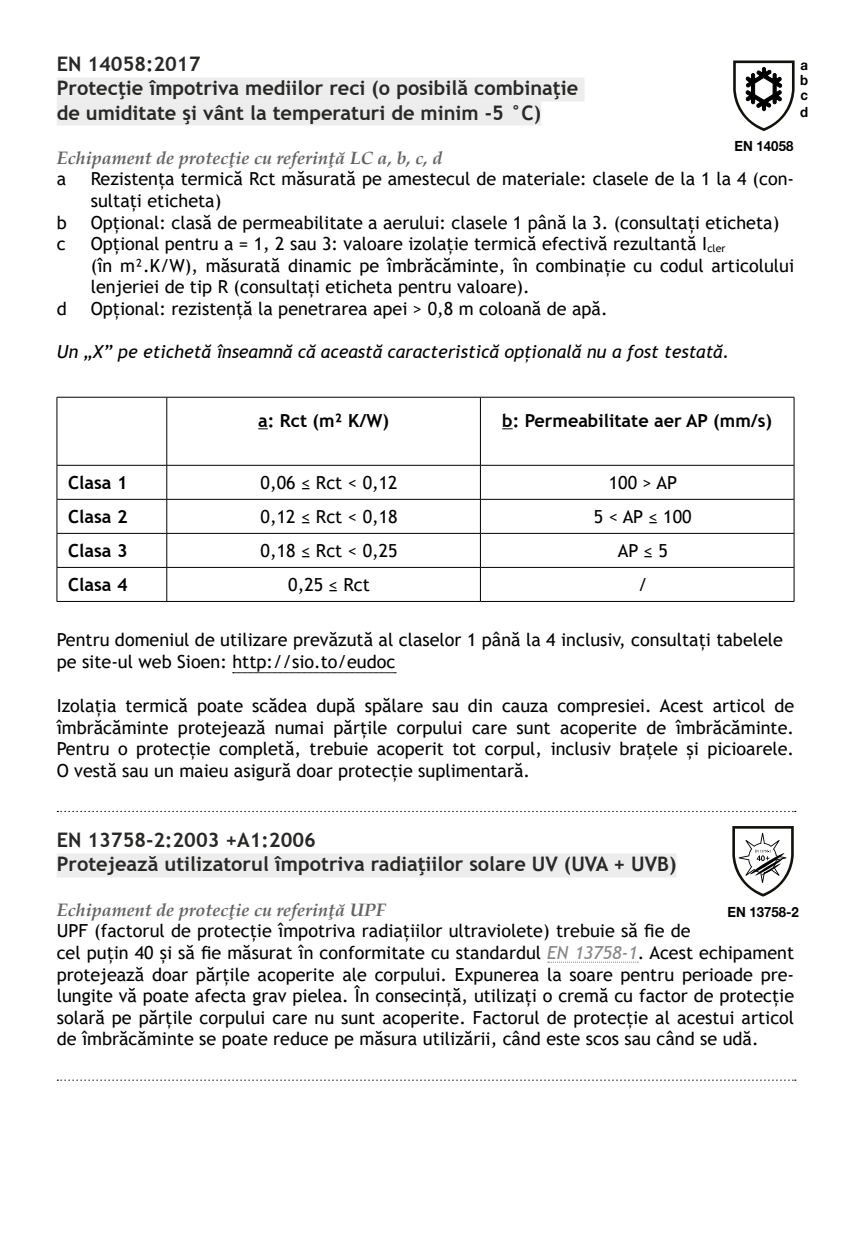
<style>
.page{position:relative;width:851px;height:1248px;background:#fff}
.page>*{position:absolute;margin:0;border:0;box-sizing:border-box;transform-origin:0 0}
.t1{font:700 20px/24px "Trebuchet MS";color:#282827}
.t2{font:18px/21.6px "Trebuchet MS";color:#000}
.t3{font:italic 700 18px "Palatino";color:#646363}
.t4{font:italic 18px "Trebuchet MS";color:#000}
.t5{font:700 18px "Trebuchet MS";color:#000}
.t6{font:700 14px/15.6px "Helvetica Neue LT Std";color:#000;text-align:justify;scale:.94 1}
.s1{font-style:italic;color:#878787}
</style>
<div class="page">
<div style="left:57px;top:77px;width:527px;height:24px;background:#ededed"></div>
<div style="left:57px;top:101px;width:484px;height:24px;background:#ededed"></div>
<svg style="left:233px;top:672px;width:163px;height:1px"></svg>
<div style="left:57px;top:853px;width:619px;height:24px;background:#ededed"></div>
<svg style="left:547px;top:961px;width:91px;height:1px"></svg>
<hr style="left:57px;top:396px;width:110px;height:2px;background:#000">
<hr style="left:56px;top:397px;width:2px;height:68px;background:#000">
<hr style="left:167px;top:396px;width:313px;height:2px;background:#000">
<hr style="left:166px;top:397px;width:1px;height:68px;background:#000">
<hr style="left:480px;top:396px;width:314px;height:2px;background:#000">
<hr style="left:479px;top:397px;width:2px;height:68px;background:#000">
<hr style="left:793px;top:397px;width:1px;height:68px;background:#000">
<hr style="left:57px;top:464px;width:110px;height:2px;background:#000">
<hr style="left:56px;top:465px;width:2px;height:34px;background:#000">
<hr style="left:167px;top:464px;width:313px;height:2px;background:#000">
<hr style="left:166px;top:465px;width:1px;height:34px;background:#000">
<hr style="left:480px;top:464px;width:314px;height:2px;background:#000">
<hr style="left:479px;top:465px;width:2px;height:34px;background:#000">
<hr style="left:793px;top:465px;width:1px;height:34px;background:#000">
<hr style="left:57px;top:498px;width:110px;height:2px;background:#000">
<hr style="left:56px;top:499px;width:2px;height:34px;background:#000">
<hr style="left:167px;top:498px;width:313px;height:2px;background:#000">
<hr style="left:166px;top:499px;width:1px;height:34px;background:#000">
<hr style="left:480px;top:498px;width:314px;height:2px;background:#000">
<hr style="left:479px;top:499px;width:2px;height:34px;background:#000">
<hr style="left:793px;top:499px;width:1px;height:34px;background:#000">
<hr style="left:57px;top:532px;width:110px;height:2px;background:#000">
<hr style="left:56px;top:533px;width:2px;height:34px;background:#000">
<hr style="left:167px;top:532px;width:313px;height:2px;background:#000">
<hr style="left:166px;top:533px;width:1px;height:34px;background:#000">
<hr style="left:480px;top:532px;width:314px;height:2px;background:#000">
<hr style="left:479px;top:533px;width:2px;height:34px;background:#000">
<hr style="left:793px;top:533px;width:1px;height:34px;background:#000">
<hr style="left:57px;top:566px;width:110px;height:2px;background:#000">
<hr style="left:56px;top:567px;width:2px;height:34px;background:#000">
<hr style="left:167px;top:566px;width:313px;height:2px;background:#000">
<hr style="left:166px;top:567px;width:1px;height:34px;background:#000">
<hr style="left:480px;top:566px;width:314px;height:2px;background:#000">
<hr style="left:479px;top:567px;width:2px;height:34px;background:#000">
<hr style="left:793px;top:567px;width:1px;height:34px;background:#000">
<hr style="left:57px;top:600px;width:110px;height:2px;background:#000">
<hr style="left:167px;top:600px;width:313px;height:2px;background:#000">
<hr style="left:480px;top:600px;width:314px;height:2px;background:#000">
<svg style="left:57px;top:810px;width:738px;height:2px"></svg>
<svg style="left:57px;top:1079px;width:738px;height:1px"></svg>
<svg style="left:733px;top:60px;width:61px;height:71px"></svg>
<svg style="left:732px;top:826px;width:61px;height:70px"></svg>
<p class="t1" style="left:57px;top:52px;width:523px">EN 14058:2017<br>Protecţie împotriva mediilor reci (o posibilă combinaţie de umiditate şi vânt la temperaturi de minim -5 °C)</p>
<p class="t3" style="left:57px;top:143px;width:387px">Echipament de protecţie cu referinţă LC a, b, c, d</p>
<p class="t2" style="left:57px;top:168px;width:11px">a</p>
<p class="t2" style="left:91px;top:168px;width:704px">Rezistenţa termică Rct măsurată pe amestecul de materiale: clasele de la 1 la 4 (con&shy;sultaţi eticheta)</p>
<p class="t2" style="left:57px;top:211px;width:12px">b</p>
<p class="t2" style="left:91px;top:211px;width:690px">Opţional: clasă de permeabilitate a aerului: clasele 1 până la 3. (consultaţi eticheta)</p>
<p class="t2" style="left:57px;top:233px;width:10px">c</p>
<p class="t2" style="left:91px;top:233px;width:704px">Opţional pentru a = 1, 2 sau 3: valoare izolaţie termică efectivă rezultantă I<sub>cler<br></sub>(în m².K/W), măsurată dinamic pe îmbrăcăminte, în combinaţie cu codul articolului lenjeriei de tip R (consultaţi eticheta pentru valoare).</p>
<p class="t2" style="left:57px;top:298px;width:12px">d</p>
<p class="t2" style="left:91px;top:298px;width:518px">Opţional: rezistenţă la penetrarea apei &gt; 0,8 m coloană de apă.</p>
<p class="t4" style="left:57px;top:341px;width:674px">Un „X” pe etichetă înseamnă că această caracteristică opţională nu a fost testată.</p>
<p class="t6" style="left:800px;top:57px;width:10px">a b c d</p>
<p class="t6" style="left:734px;top:138px;width:64px">EN 14058</p>
<p class="t5" style="left:258px;top:409px;width:132px">a: Rct (m² K/W)</p>
<p class="t5" style="left:502px;top:409px;width:271px">b: Permeabilitate aer AP (mm/s)</p>
<p class="t5" style="left:68px;top:471px;width:61px">Clasa 1</p>
<p class="t2" style="left:260px;top:471px;width:138px">0,06 ≤ Rct &lt; 0,12</p>
<p class="t2" style="left:608px;top:471px;width:70px">100 &gt; AP</p>
<p class="t5" style="left:68px;top:505px;width:61px">Clasa 2</p>
<p class="t2" style="left:260px;top:505px;width:138px">0,12 ≤ Rct &lt; 0,18</p>
<p class="t2" style="left:594px;top:505px;width:99px">5 &lt; AP ≤ 100</p>
<p class="t5" style="left:68px;top:539px;width:61px">Clasa 3</p>
<p class="t2" style="left:260px;top:539px;width:138px">0,18 ≤ Rct &lt; 0,25</p>
<p class="t2" style="left:617px;top:539px;width:52px">AP ≤ 5</p>
<p class="t5" style="left:68px;top:573px;width:61px">Clasa 4</p>
<p class="t2" style="left:288px;top:573px;width:83px">0,25 ≤ Rct</p>
<p class="t2" style="left:638px;top:573px;width:11px">/</p>
<p class="t2" style="left:57px;top:628px;width:727px">Pentru domeniul de utilizare prevăzută al claselor 1 până la 4 inclusiv, consultaţi tabelele pe site-ul web Sioen: http://sio.to/eudoc</p>
<p class="t2" style="left:57px;top:694px;width:738px;text-align:justify">Izolaţia termică poate scădea după spălare sau din cauza compresiei. Acest articol de îmbrăcăminte protejează numai părţile corpului care sunt acoperite de îmbrăcăminte.<br>Pentru o protecţie completă, trebuie acoperit tot corpul, inclusiv braţele şi picioarele.<br>O vestă sau un maieu asigură doar protecţie suplimentară.</p>
<p class="t1" style="left:57px;top:828px;width:621px">EN 13758-2:2003 +A1:2006<br>Protejează utilizatorul împotriva radiaţiilor solare UV (UVA + UVB)</p>
<p class="t3" style="left:57px;top:894px;width:330px">Echipament de protecţie cu referinţă UPF</p>
<p class="t2" style="left:57px;top:919px;width:739px">UPF (factorul de protecţie împotriva radiaţiilor ultraviolete) trebuie să fie de<br>cel puţin 40 şi să fie măsurat în conformitate cu standardul <span class="s1">EN 13758-1</span>. Acest echipament protejează doar părţile acoperite ale corpului. Expunerea la soare pentru perioade pre&shy;lungite vă poate afecta grav pielea. În consecinţă, utilizaţi o cremă cu factor de protecţie solară pe părţile corpului care nu sunt acoperite. Factorul de protecţie al acestui articol de îmbrăcăminte se poate reduce pe măsura utilizării, când este scos sau când se udă.</p>
<p class="t6" style="left:727px;top:903px;width:77px">EN 13758-2</p>
</div>
